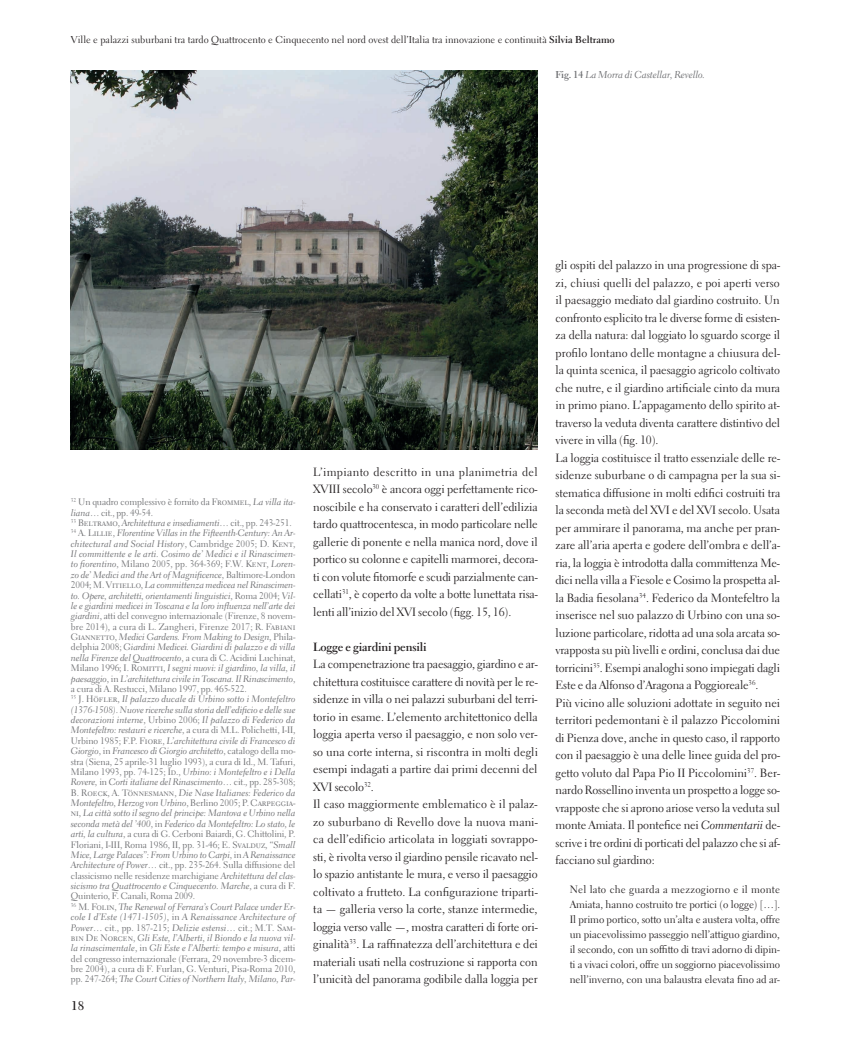
<style>
.page{position:relative;width:851px;height:1063px;background:#fff}
.page>*{position:absolute;margin:0;border:0;box-sizing:border-box;transform-origin:0 0}
.t1{font:700 12.5px "Electra LT Std";color:#231f20}
.t2{font:11.88px/17.5px "Electra LT Std";letter-spacing:-.005em;color:#231f20}
.t3{font:700 11.88px "Electra LT Std";letter-spacing:-.01em;color:#231f20}
.t4{font:10.62px/15px "Electra LT Std";letter-spacing:-.005em;color:#231f20;text-align:justify}
.t5{font:10px "Electra LT Std";color:#231f20}
.t6{font:10px "Electra LT Std Cursive";letter-spacing:-.01em;color:#6c6d70}
.t7{font:9.38px/10.4px "Electra LT Std Cursive";letter-spacing:-.005em;color:#6c6d70;text-align:justify}
.t8{font:9.38px/10.4px "Electra LT Std";letter-spacing:-.005em;color:#6c6d70}
.s1{font-weight:700}
.s2{font-family:"Electra LT Std";font-weight:700}
.s3{font-family:"Electra LT Std Cursive"}
.s4{font-family:"Electra LT Std"}
</style>
<div class="page">
<img style="left:71px;top:71px;width:466px;height:378px">
<p class="t5" style="left:71px;top:33px;width:545px">Ville e palazzi suburbani tra tardo Quattrocento e Cinquecento nel nord ovest dell’Italia tra innovazione e continuità <span class="s1">Silvia Beltramo</span></p>
<p class="t6" style="left:555px;top:69px;width:151px"><span class="s2">Fig. 14</span> La Morra di Castellar, Revello.</p>
<p class="t8" style="left:71px;top:497px;width:226px"><sup>32</sup> Un quadro complessivo è fornito da Frommel, <span class="s3">La villa ita&shy;liana</span>… cit., pp. 49-54.<br><sup>33</sup> Beltramo, <span class="s3">Architettura e insediamenti</span>… cit., pp. 243-251.</p>
<p class="t7" style="left:71px;top:528px;width:226px"><sup>34</sup> <span class="s4">A. Lillie,</span> Florentine Villas in the Fifteenth-Century: An Ar&shy;chitectural and Social History<span class="s4">, Cambridge 2005; D. Kent, </span>Il committente e le arti. Cosimo de’ Medici e il Rinascimen-</p>
<p class="t8" style="left:71px;top:559px;width:226px"><span class="s3">to fiorentino</span>, Milano 2005, pp. 364-369; F.W. Kent, <span class="s3">Loren-</span></p>
<p class="t7" style="left:71px;top:569px;width:226px">zo de’ Medici and the Art of Magnificence<span class="s4">, Baltimore-London 2004; M. Vitiello,</span> La committenza medicea nel Rinascimen&shy;to. Opere, architetti, orientamenti linguistici<span class="s4">, Roma 2004;</span> Vil&shy;le e giardini medicei in Toscana e la loro influenza nell’arte dei</p>
<p class="t8" style="left:71px;top:611px;width:226px"><span class="s3">giardini</span>, atti del convegno internazionale (Firenze, 8 novem&shy;bre 2014), a cura di L. Zangheri, Firenze 2017; R. Fabiani</p>
<p class="t7" style="left:71px;top:632px;width:226px"><span class="s4">Giannetto,</span> Medici Gardens. From Making to Design<span class="s4">, Phila&shy;delphia 2008;</span> Giardini Medicei. Giardini di palazzo e di villa nella Firenze del Quattrocento<span class="s4">, a cura di C. Acidini Luchinat, Milano 1996; I. Romitti,</span> I segni nuovi: il giardino, la villa, il paesaggio<span class="s4">, in</span> L’architettura civile in Toscana. Il Rinascimento<span class="s4">,</span></p>
<p class="t8" style="left:71px;top:684px;width:177px">a cura di A. Restucci, Milano 1997, pp. 465-522.</p>
<p class="t7" style="left:71px;top:694px;width:226px"><sup>35</sup> <span class="s4">J. Höfler,</span> Il palazzo ducale di Urbino sotto i Montefeltro (1376-1508). Nuove ricerche sulla storia dell’edificio e delle sue decorazioni interne<span class="s4">, Urbino 2006;</span> Il palazzo di Federico da Montefeltro: restauri e ricerche<span class="s4">, a cura di M.L. Polichetti, I-II, Urbino 1985; F.P. Fiore,</span> L’architettura civile di Francesco di Giorgio<span class="s4">, in</span> Francesco di Giorgio architetto<span class="s4">, catalogo della mo-</span></p>
<p class="t8" style="left:71px;top:756px;width:226px">stra (Siena, 25 aprile-31 luglio 1993), a cura di Id., M. Tafuri,</p>
<p class="t7" style="left:71px;top:767px;width:226px"><span class="s4">Milano 1993, pp. 74-125; Id.,</span> Urbino: i Montefeltro e i Della Rovere, <span class="s4">in</span> Corti italiane del Rinascimento<span class="s4">… cit., pp. 285-308; B. Roeck, A. Tönnesmann,</span> Die Nase Italianes: Federico da Montefeltro, Herzog von Urbino<span class="s4">, Berlino 2005; P. Carpeggia&shy;ni,</span> La città sotto il segno del principe: Mantova e Urbino nella seconda metà del ’400<span class="s4">, in</span> Federico da Montefeltro: Lo stato, le</p>
<p class="t8" style="left:71px;top:829px;width:226px"><span class="s3">arti, la cultura</span>, a cura di G. Cerboni Baiardi, G. Chittolini, P.<br>Floriani, I-III, Roma 1986, II, pp. 31-46; E. Svalduz, <span class="s3">“Small</span></p>
<p class="t7" style="left:71px;top:850px;width:226px">Mice, Large Palaces”: From Urbino to Carpi<span class="s4">, in</span> A Renaissance</p>
<p class="t8" style="left:71px;top:860px;width:226px"><span class="s3">Architecture of Power</span>… cit., pp. 235-264. Sulla diffusione del classicismo nelle residenze marchigiane <span class="s3">Architettura del clas-</span></p>
<p class="t7" style="left:71px;top:881px;width:226px">sicismo tra Quattrocento e Cinquecento. Marche<span class="s4">, a cura di F.</span></p>
<p class="t8" style="left:71px;top:891px;width:126px">Quinterio, F. Canali, Roma 2009.</p>
<p class="t7" style="left:71px;top:901px;width:226px"><sup>36</sup> <span class="s4">M. Folin,</span> The Renewal of Ferrara’s Court Palace under Er&shy;cole I d’Este (1471-1505)<span class="s4">, in</span> A Renaissance Architecture of</p>
<p class="t8" style="left:71px;top:922px;width:226px"><span class="s3">Power</span>… cit., pp. 187-215; <span class="s3">Delizie estensi</span>… cit.; M.T. Sam-</p>
<p class="t7" style="left:71px;top:933px;width:226px"><span class="s4">bin De Norcen,</span> Gli Este, l’Alberti, il Biondo e la nuova vil&shy;la rinascimentale<span class="s4">, in</span> Gli Este e l’Alberti: tempo e misura<span class="s4">, atti</span></p>
<p class="t8" style="left:71px;top:953px;width:226px">del congresso internazionale (Ferrara, 29 novembre-3 dicem&shy;bre 2004), a cura di F. Furlan, G. Venturi, Pisa-Roma 2010,</p>
<p class="t7" style="left:71px;top:974px;width:226px"><span class="s4">pp. 247-264;</span> The Court Cities of Northern Italy, Milano, Par-</p>
<p class="t1" style="left:71px;top:998px;width:14px">18</p>
<p class="t2" style="left:313px;top:463px;width:226px;text-align:justify">L’impianto descritto in una planimetria del XVIII secolo<sup>30</sup> è ancora oggi perfettamente rico&shy;noscibile e ha conservato i caratteri dell’edilizia tardo quattrocentesca, in modo particolare nelle gallerie di ponente e nella manica nord, dove il portico su colonne e capitelli marmorei, decora&shy;ti con volute fitomorfe e scudi parzialmente can&shy;cellati<sup>31</sup>, è coperto da volte a botte lunettata risa&shy;lenti all’inizio del XVI secolo (figg. 15, 16).</p>
<p class="t3" style="left:313px;top:639px;width:115px">Logge e giardini pensili</p>
<p class="t2" style="left:313px;top:655px;width:226px">La compenetrazione tra paesaggio, giardino e ar&shy;chitettura costituisce carattere di novità per le re&shy;sidenze in villa o nei palazzi suburbani del terri&shy;torio in esame. L’elemento architettonico della loggia aperta verso il paesaggio, e non solo ver&shy;so una corte interna, si riscontra in molti degli esempi indagati a partire dai primi decenni del XVI secolo<sup>32</sup>.<br>Il caso maggiormente emblematico è il palaz&shy;zo suburbano di Revello dove la nuova mani&shy;ca dell’edificio articolata in loggiati sovrappo&shy;sti, è rivolta verso il giardino pensile ricavato nel&shy;lo spazio antistante le mura, e verso il paesaggio coltivato a frutteto. La configurazione triparti&shy;ta — galleria verso la corte, stanze intermedie, loggia verso valle —, mostra caratteri di forte ori&shy;ginalità<sup>33</sup>. La raffinatezza dell’architettura e dei materiali usati nella costruzione si rapporta con l’unicità del panorama godibile dalla loggia per</p>
<p class="t2" style="left:555px;top:256px;width:226px">gli ospiti del palazzo in una progressione di spa&shy;zi, chiusi quelli del palazzo, e poi aperti verso il paesaggio mediato dal giardino costruito. Un confronto esplicito tra le diverse forme di esisten&shy;za della natura: dal loggiato lo sguardo scorge il profilo lontano delle montagne a chiusura del&shy;la quinta scenica, il paesaggio agricolo coltivato che nutre, e il giardino artificiale cinto da mura in primo piano. L’appagamento dello spirito at&shy;traverso la veduta diventa carattere distintivo del vivere in villa (fig. 10).<br>La loggia costituisce il tratto essenziale delle re&shy;sidenze suburbane o di campagna per la sua si&shy;stematica diffusione in molti edifici costruiti tra la seconda metà del XVI e del XVI secolo. Usata per ammirare il panorama, ma anche per pran&shy;zare all’aria aperta e godere dell’ombra e dell’a&shy;ria, la loggia è introdotta dalla committenza Me&shy;dici nella villa a Fiesole e Cosimo la prospetta al&shy;la Badia fiesolana<sup>34</sup>. Federico da Montefeltro la inserisce nel suo palazzo di Urbino con una so&shy;luzione particolare, ridotta ad una sola arcata so&shy;vrapposta su più livelli e ordini, conclusa dai due torricini<sup>35</sup>. Esempi analoghi sono impiegati dagli Este e da Alfonso d’Aragona a Poggioreale<sup>36</sup>.<br>Più vicino alle soluzioni adottate in seguito nei territori pedemontani è il palazzo Piccolomini di Pienza dove, anche in questo caso, il rapporto con il paesaggio è una delle linee guida del pro&shy;getto voluto dal Papa Pio II Piccolomini<sup>37</sup>. Ber&shy;nardo Rossellino inventa un prospetto a logge so&shy;vrapposte che si aprono ariose verso la veduta sul monte Amiata. Il pontefice nei <span class="s3">Commentarii</span> de&shy;scrive i tre ordini di porticati del palazzo che si af&shy;facciano sul giardino:</p>
<p class="t4" style="left:569px;top:882px;width:212px">Nel lato che guarda a mezzogiorno e il monte Amiata, hanno costruito tre portici (o logge) […].<br>Il primo portico, sotto un’alta e austera volta, offre un piacevolissimo passeggio nell’attiguo giardino, il secondo, con un soffitto di travi adorno di dipin&shy;ti a vivaci colori, offre un soggiorno piacevolissimo nell’inverno, con una balaustra elevata fino ad ar-</p>
</div>
